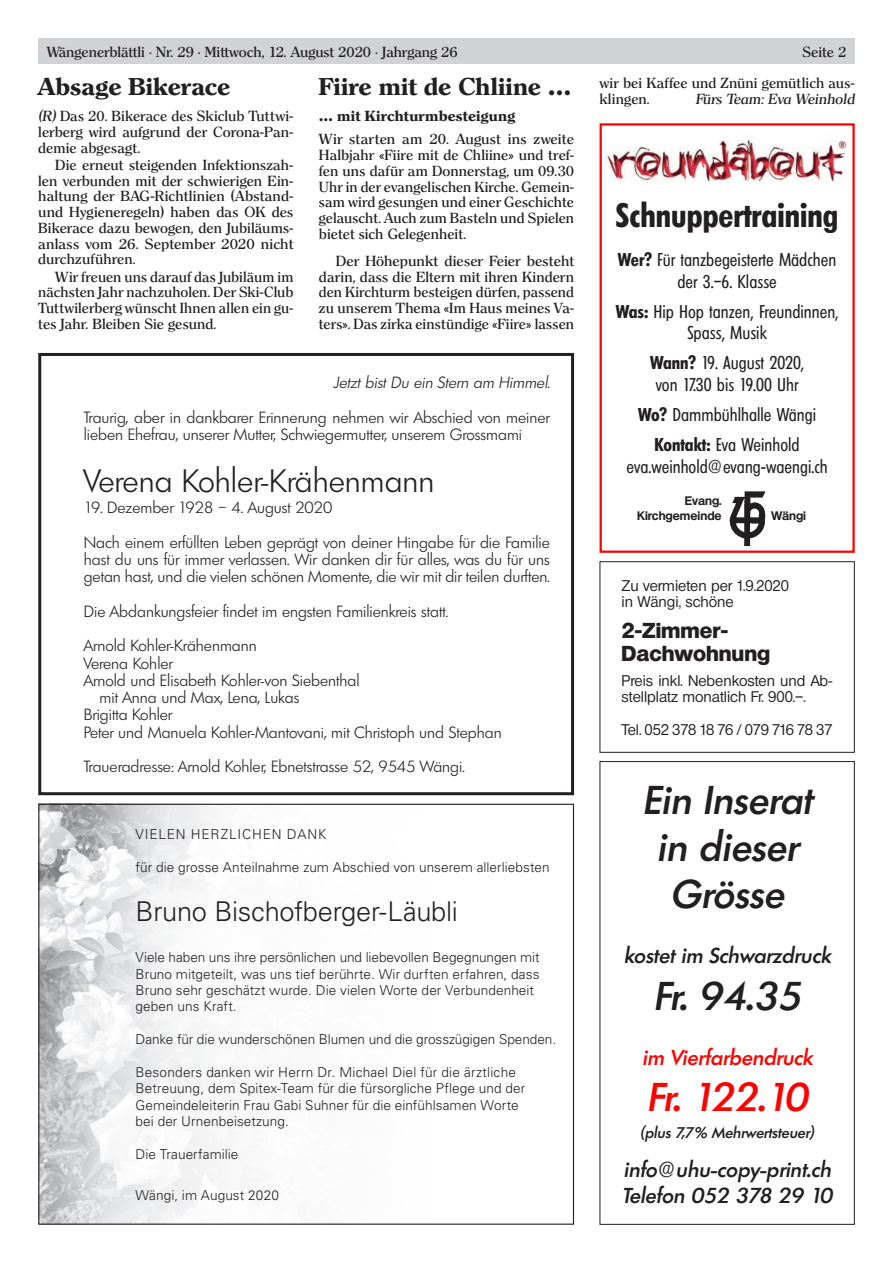
<style>
.page{position:relative;width:893px;height:1263px;background:#fff}
.page>*{position:absolute;margin:0;border:0;box-sizing:border-box;transform-origin:0 0}
.t1{font:italic 500 39px/46.8px "Limerick";color:#231f20;text-align:center}
.t2{font:italic 500 39px "Limerick";letter-spacing:-.075em;color:#f00}
.t3{font:600 condensed 33px "Limerick";color:#231f20}
.t4{font:300 31.5px "Limerick";color:#231f20}
.t5{font:300 27.3px "Univers";letter-spacing:-.01em;color:#231f20}
.t6{font:700 23.7px "Clerface";color:#231f20}
.t7{font:italic 500 21px/25.2px "Limerick";color:#231f20}
.t8{font:800 21px/22.5px "Olympia";color:#231f20}
.t9{font:italic 500 21px "Limerick";color:#f00}
.t10{font:condensed 18px/21.6px "Limerick";color:#231f20;text-align:center}
.t11{font:300 15.75px/17.2px "Limerick";color:#231f20}
.t12{font:italic 300 15.75px "Limerick";color:#231f20}
.t13{font:500 15px/16.5px "Olympia";color:#231f20}
.t14{font:500 15px "Olympia";letter-spacing:-.03em;color:#231f20}
.t15{font:italic 500 15px "Limerick";color:#231f20}
.t16{font:500 14.25px/15.8px "Clerface";letter-spacing:.005em;color:#231f20;text-align:justify}
.t17{font:700 14.25px "Clerface";letter-spacing:.02em;color:#231f20}
.t18{font:italic 500 14.25px "Clerface";color:#231f20}
.t19{font:300 13.65px/16.4px "Univers";letter-spacing:.005em;color:#231f20}
.t20{font:300 13.65px "Univers";letter-spacing:.065em;color:#231f20}
.t21{font:700 12px/14.4px "Olympia";color:#231f20;text-align:right}
.s1{font-style:italic}
.s2{font-weight:600}
</style>
<div class="page">
<div style="left:38px;top:38px;width:817px;height:26px;background:#d1d2d4"></div>
<img style="left:40px;top:806px;width:213px;height:417px">
<div style="left:38px;top:353px;width:536px;height:442px;border:3px solid #231f20"></div>
<div style="left:600px;top:123px;width:255px;height:430px;border:2px solid #f00"></div>
<img style="left:606px;top:138px;width:241px;height:44px">
<div style="left:600px;top:561px;width:255px;height:192px;border:1px solid #231f20"></div>
<div style="left:600px;top:761px;width:255px;height:464px;border:1px solid #231f20"></div>
<img style="left:729px;top:491px;width:37px;height:54px">
<p class="t16" style="left:47px;top:44px;width:412px">Wängenerblättli • Nr. 29 • Mittwoch, 12. August 2020 • Jahrgang 26</p>
<p class="t16" style="left:803px;top:44px;width:45px">Seite 2</p>
<h3 class="t6" style="left:38px;top:72px;width:194px">Absage Bikerace</h3>
<p class="t16" style="left:38px;top:108px;width:257px"><span class="s1">(R)</span> Das 20. Bikerace des Skiclub Tuttwi&shy;lerberg wird aufgrund der Corona-Pan&shy;demie abgesagt.</p>
<p class="t16" style="left:38px;top:157px;width:257px;text-indent:17px">Die erneut steigenden Infektionszah&shy;len verbunden mit der schwierigen Ein&shy;haltung der BAG-Richtlinien (Abstand&shy;und Hygieneregeln) haben das OK des Bikerace dazu bewogen, den Jubiläums&shy;anlass vom 26. September 2020 nicht durchzuführen.</p>
<p class="t16" style="left:38px;top:269px;width:257px;text-indent:17px">Wir freuen uns darauf das Jubiläum im nächsten Jahr nachzuholen. Der Ski-Club Tuttwilerberg wünscht Ihnen allen ein gu&shy;tes Jahr. Bleiben Sie gesund.</p>
<h3 class="t6" style="left:319px;top:72px;width:254px">Fiire mit de Chliine …</h3>
<p class="t17" style="left:319px;top:107px;width:198px">… mit Kirchturmbesteigung</p>
<p class="t16" style="left:319px;top:131px;width:257px">Wir starten am 20. August ins zweite Halbjahr «Fiire mit de Chliine» und tref&shy;fen uns dafür am Donnerstag, um 09.30<br>Uhr in der evangelischen Kirche. Gemein&shy;sam wird gesungen und einer Geschichte gelauscht. Auch zum Basteln und Spielen bietet sich Gelegenheit.</p>
<p class="t16" style="left:319px;top:253px;width:257px;text-indent:17px">Der Höhepunkt dieser Feier besteht darin, dass die Eltern mit ihren Kindern den Kirchturm besteigen dürfen, passend zu unserem Thema «Im Haus meines Va&shy;ters». Das zirka einstündige «Fiire» lassen</p>
<p class="t12" style="left:333px;top:373px;width:218px">Jetzt bist Du ein Stern am Himmel.</p>
<p class="t11" style="left:84px;top:409px;width:467px">Traurig, aber in dankbarer Erinnerung nehmen wir Abschied von meiner lieben Ehefrau, unserer Mutter, Schwiegermutter, unserem Grossmami</p>
<h3 class="t4" style="left:84px;top:461px;width:352px">Verena Kohler-Krähenmann</h3>
<p class="t11" style="left:84px;top:491px;width:467px;line-height:34.5px">19. Dezember 1928 – 4. August 2020<br>Nach einem erfüllten Leben geprägt von deiner Hingabe für die Familie</p>
<p class="t11" style="left:84px;top:551px;width:467px">hast du uns für immer verlassen. Wir danken dir für alles, was du für uns getan hast, und die vielen schönen Momente, die wir mit dir teilen durften.</p>
<p class="t11" style="left:84px;top:594px;width:366px;line-height:34.5px">Die Abdankungsfeier findet im engsten Familienkreis statt.<br>Arnold Kohler-Krähenmann</p>
<p class="t11" style="left:84px;top:654px;width:91px">Verena Kohler</p>
<p class="t11" style="left:84px;top:672px;width:277px">Arnold und Elisabeth Kohler-von Siebenthal</p>
<p class="t11" style="left:100px;top:689px;width:201px">mit Anna und Max, Lena, Lukas</p>
<p class="t11" style="left:84px;top:706px;width:90px">Brigitta Kohler</p>
<p class="t11" style="left:84px;top:723px;width:419px">Peter und Manuela Kohler-Mantovani, mit Christoph und Stephan</p>
<p class="t11" style="left:84px;top:758px;width:382px">Traueradresse: Arnold Kohler, Ebnetstrasse 52, 9545 Wängi.</p>
<p class="t20" style="left:136px;top:826px;width:192px">VIELEN HERZLICHEN DANK</p>
<p class="t19" style="left:136px;top:859px;width:416px">für die grosse Anteilnahme zum Abschied von unserem allerliebsten</p>
<h3 class="t5" style="left:136px;top:895px;width:324px">Bruno Bischofberger-Läubli</h3>
<p class="t19" style="left:136px;top:949px;width:406px">Viele haben uns ihre persönlichen und liebevollen Begegnungen mit Bruno mitgeteilt, was uns tief berührte. Wir durften erfahren, dass Bruno sehr geschätzt wurde. Die vielen Worte der Verbundenheit geben uns Kraft.</p>
<p class="t19" style="left:136px;top:1031px;width:422px">Danke für die wunderschönen Blumen und die grosszügigen Spenden.</p>
<p class="t19" style="left:136px;top:1064px;width:391px">Besonders danken wir Herrn Dr. Michael Diel für die ärztliche Betreuung, dem Spitex-Team für die fürsorgliche Pflege und der Gemeindeleiterin Frau Gabi Suhner für die einfühlsamen Worte bei der Urnenbeisetzung.</p>
<p class="t19" style="left:136px;top:1146px;width:104px">Die Trauerfamilie</p>
<p class="t19" style="left:136px;top:1187px;width:145px">Wängi, im August 2020</p>
<p class="t16" style="left:600px;top:75px;width:257px">wir bei Kaffee und Znüni gemütlich aus&shy;klingen.</p>
<p class="t18" style="left:695px;top:90px;width:161px">Fürs Team: Eva Weinhold</p>
<h2 class="t3" style="left:616px;top:196px;width:224px">Schnuppertraining</h2>
<p class="t10" style="left:618px;top:249px;width:220px"><span class="s2">Wer?</span> Für tanzbegeisterte Mädchen der 3.–6. Klasse</p>
<p class="t10" style="left:616px;top:301px;width:224px"><span class="s2">Was:</span> Hip Hop tanzen, Freundinnen,<br>Spass, Musik</p>
<p class="t10" style="left:650px;top:353px;width:156px"><span class="s2">Wann?</span> 19. August 2020, von 17.30 bis 19.00 Uhr</p>
<p class="t10" style="left:638px;top:400px;width:180px;line-height:30.2px"><span class="s2">Wo?</span> Dammbühlhalle Wängi<br><span class="s2">Kontakt:</span> Eva Weinhold</p>
<p class="t10" style="left:626px;top:456px;width:203px">eva.weinhold@evang-waengi.ch</p>
<p class="t21" style="left:637px;top:494px;width:86px">Evang.<br>Kirchgemeinde</p>
<p class="t21" style="left:771px;top:508px;width:37px">Wängi</p>
<p class="t13" style="left:622px;top:577px;width:169px">Zu vermieten per 1.9.2020 in Wängi, schöne</p>
<h3 class="t8" style="left:622px;top:619px;width:150px">2-Zimmer-<br>Dachwohnung</h3>
<p class="t13" style="left:622px;top:672px;width:213px">Preis inkl. Nebenkosten und Ab&shy;stellplatz monatlich Fr. 900.–.</p>
<p class="t14" style="left:622px;top:721px;width:213px">Tel. 052 378 18 76 / 079 716 78 37</p>
<h1 class="t1" style="left:642px;top:776px;width:171px">Ein Inserat in dieser<br>Grösse</h1>
<h3 class="t7" style="left:624px;top:942px;width:208px">kostet im Schwarzdruck</h3>
<h1 class="t1" style="left:653px;top:972px;width:149px">Fr. 94.35</h1>
<h3 class="t9" style="left:642px;top:1043px;width:172px">im Vierfarbendruck</h3>
<h1 class="t2" style="left:647px;top:1072px;width:162px">Fr. 122.10</h1>
<p class="t15" style="left:640px;top:1123px;width:175px">(plus 7,7% Mehrwertsteuer)</p>
<h3 class="t7" style="left:622px;top:1157px;width:211px">info@uhu-copy-print.ch<br>Telefon 052 378 29 10</h3>
</div>
